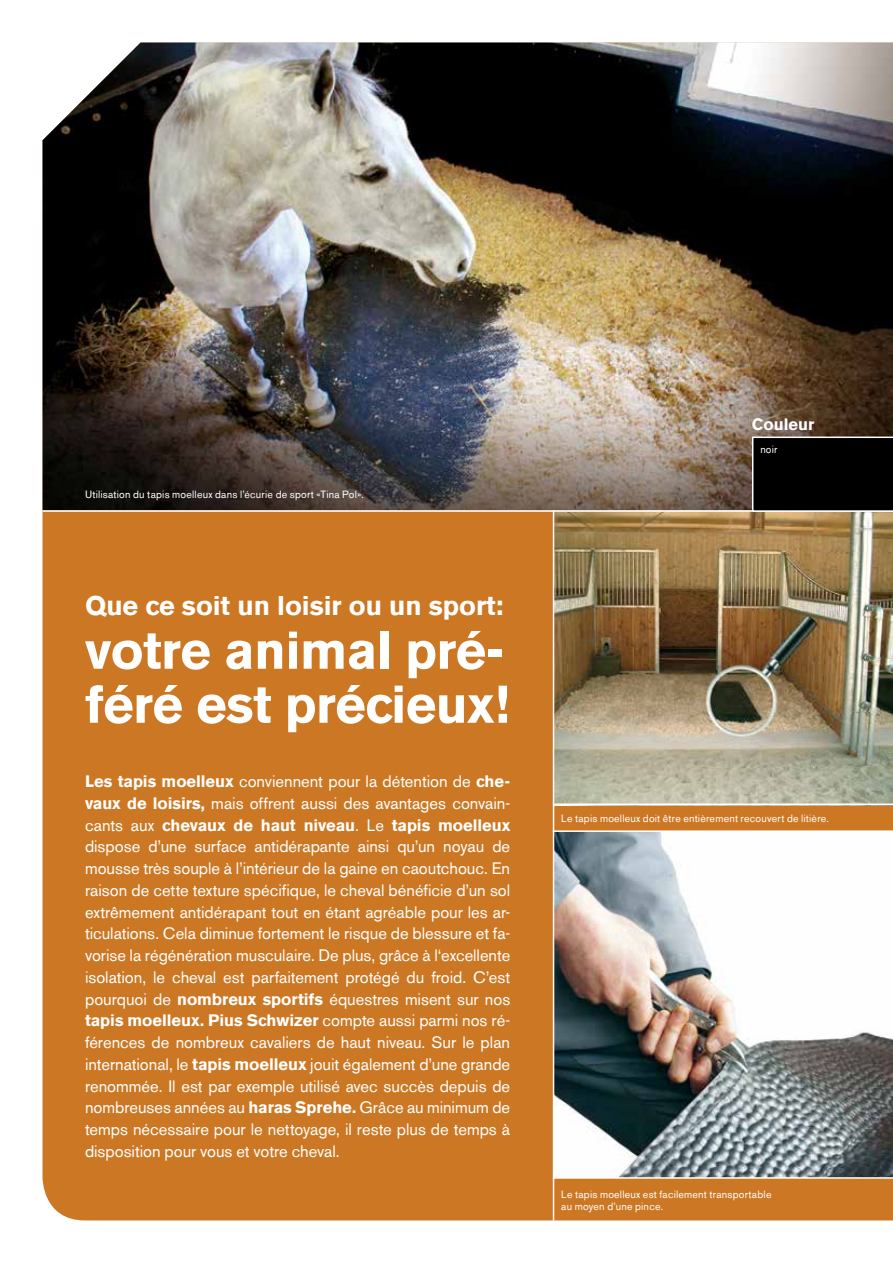
<style>
.page{position:relative;width:893px;height:1263px;background:#fff}
.page>*{position:absolute;margin:0;border:0;box-sizing:border-box;transform-origin:0 0}
.t1{font:700 52.5px/54px "Akzidenz Grotesk BE";letter-spacing:-.01em;color:#fff}
.t2{font:700 27px "Akzidenz Grotesk BE";color:#fff}
.t3{font:16.5px/21.8px "Akzidenz Grotesk BE";color:#fff;text-align:justify}
.t4{font:700 16.5px "Akzidenz Grotesk BE";color:#fff}
.t5{font:10.5px/12px "Akzidenz Grotesk BE";letter-spacing:.02em;color:#fff}
.s1{font-weight:700}
</style>
<div class="page">
<div style="left:43px;top:512px;width:850px;height:708px;background:#cc7723"></div>
<img style="left:554px;top:832px;width:339px;height:345px">
<img style="left:554px;top:512px;width:339px;height:291px">
<img style="left:43px;top:43px;width:850px;height:467px">
<div style="left:752px;top:436px;width:141px;height:75px;background:#000"></div>
<hr style="left:553px;top:510px;width:1px;height:710px;background:#fff">
<hr style="left:553px;top:803px;width:340px;height:2px;background:#fff">
<hr style="left:553px;top:830px;width:340px;height:2px;background:#fff">
<hr style="left:553px;top:1177px;width:340px;height:2px;background:#fff">
<p class="t5" style="left:85px;top:489px;width:280px">Utilisation du tapis moelleux dans l’écurie de sport «Tina Pol».</p>
<h2 class="t2" style="left:85px;top:590px;width:420px">Que ce soit un loisir ou un sport:</h2>
<h1 class="t1" style="left:85px;top:624px;width:426px">votre animal pré&shy;féré est précieux!</h1>
<p class="t3" style="left:85px;top:771px;width:427px"><span class="s1">Les tapis moelleux</span> conviennent pour la détention de <span class="s1">che&shy;vaux de loisirs,</span> mais offrent aussi des avantages convain&shy;cants aux <span class="s1">chevaux de haut niveau</span>. Le <span class="s1">tapis moelleux </span>dispose d’une surface antidérapante ainsi qu’un noyau de mousse très souple à l’intérieur de la gaine en caoutchouc. En raison de cette texture spécifique, le cheval bénéficie d’un sol extrêmement antidérapant tout en étant agréable pour les ar&shy;ticulations. Cela diminue fortement le risque de blessure et fa&shy;vorise la régénération musculaire. De plus, grâce à l‘excellente isolation, le cheval est parfaitement protégé du froid. C’est pourquoi de <span class="s1">nombreux sportifs</span> équestres misent sur nos <span class="s1">tapis moelleux. Pius Schwizer</span> compte aussi parmi nos ré&shy;férences de nombreux cavaliers de haut niveau. Sur le plan international, le <span class="s1">tapis moelleux</span> jouit également d’une grande renommée. Il est par exemple utilisé avec succès depuis de nombreuses années au <span class="s1">haras Sprehe.</span> Grâce au minimum de temps nécessaire pour le nettoyage, il reste plus de temps à disposition pour vous et votre cheval.</p>
<p class="t4" style="left:752px;top:414px;width:64px">Couleur</p>
<p class="t5" style="left:760px;top:444px;width:19px">noir</p>
<p class="t5" style="left:561px;top:813px;width:269px">Le tapis moelleux doit être entièrement recouvert de litière.</p>
<p class="t5" style="left:561px;top:1189px;width:212px">Le tapis moelleux est facilement transportable au moyen d’une pince.</p>
</div>
